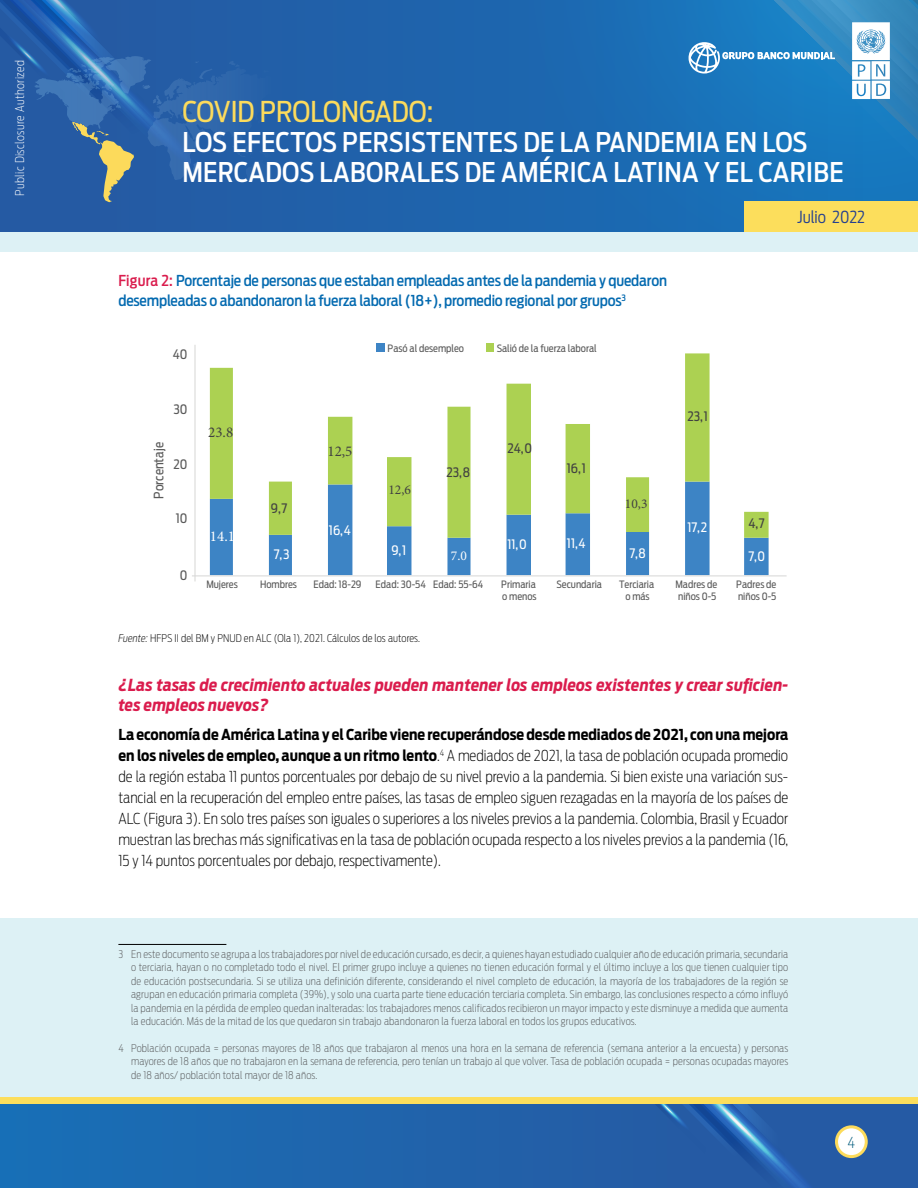
<style>
.page{position:relative;width:918px;height:1188px;background:#fff}
.page>*{position:absolute;margin:0;border:0;box-sizing:border-box;transform-origin:0 0}
.t1{font:28.5px "Antenna Cond";color:#fcdb5c}
.t2{font:500 27px/30px "Antenna Cond";letter-spacing:.01em;color:#fff}
.t3{font:italic 700 16.5px/19.5px "Antenna Cond";letter-spacing:.01em;color:#da1c4d}
.t4{font:300 16.5px "Antenna Cond";color:#25408f}
.t5{font:200 15px/21px "Antenna Cond";color:#000;text-align:justify}
.t6{font:500 15px/19.5px "Antenna Cond";letter-spacing:-.01em;color:#046ab0}
.t7{font:15px "Minion Pro";color:#414141}
.t8{font:15px "Minion Pro";color:#fff}
.t9{font:200 15px "Antenna Cond";color:#005a7c}
.t10{font:13.5px "Minion Pro";color:#414141}
.t11{font:13.5px "Minion Pro";color:#fff}
.t12{font:12.9px "Antenna Cond";color:#fff}
.t13{font:12.9px "Antenna Cond";color:#414141}
.t14{font:12.9px "Antenna Cond";color:#5a5a5a}
.t15{font:200 12px "Antenna Cond";letter-spacing:.03em;color:#fff}
.t16{font:200 10.5px/13.5px "Antenna Cond";letter-spacing:.015em;color:#58595b;text-align:justify}
.t17{font:200 10.5px "Antenna Cond";letter-spacing:.01em;color:#000}
.t18{font:10.05px/12.1px "Antenna Cond";color:#5a5a5a}
.s1{color:#da1c4d}
.s2{font-style:italic}
.s3{font-weight:700}
</style>
<div class="page">
<div style="left:0;top:1104px;width:918px;height:84px;background:linear-gradient(to bottom,#1e66ae,#1e66ae)"></div>
<div style="left:0;top:0;width:918px;height:233px;background:#2062ab"></div>
<svg style="left:0;top:202px;width:286px;height:31px"></svg>
<svg style="left:507px;top:0;width:237px;height:233px"></svg>
<svg style="left:0;top:0;width:254px;height:202px"></svg>
<div style="left:683px;top:0;width:235px;height:202px;background:#1a72b9"></div>
<div style="left:744px;top:201px;width:174px;height:32px;background:#fcde5c"></div>
<svg style="left:520px;top:1104px;width:350px;height:84px;background:#2c63a8"></svg>
<div style="left:0;top:1097px;width:918px;height:7px;background:#fcde5c"></div>
<svg style="left:689px;top:0;width:229px;height:199px;background:#2d84c2"></svg>
<div style="left:0;top:233px;width:918px;height:864px;background:#ddf1f5"></div>
<div style="left:0;top:253px;width:918px;height:665px;background:#fff"></div>
<hr style="left:118px;top:944px;width:108px;height:1px;background:#000">
<svg style="left:210px;top:538px;width:559px;height:37px"></svg>
<svg style="left:210px;top:353px;width:559px;height:185px"></svg>
<hr style="left:192px;top:575px;width:595px;height:1px;background:#d9d9d8">
<hr style="left:194px;top:345px;width:2px;height:236px;background:#d9d9d8">
<div style="left:376px;top:343px;width:9px;height:9px;background:#3d84c5"></div>
<div style="left:486px;top:343px;width:8px;height:9px;background:#acd152"></div>
<p class="t15" style="left:13px;top:196px;width:137px;rotate:-90deg">Public Disclosure Authorized</p>
<h1 class="t1" style="left:182px;top:95px;width:253px">COVID PROLONGADO:</h1>
<h2 class="t2" style="left:182px;top:127px;width:663px">LOS EFECTOS PERSISTENTES DE LA PANDEMIA EN LOS<br>MERCADOS LABORALES DE AMÉRICA LATINA Y EL CARIBE</h2>
<h3 class="t4" style="left:797px;top:207px;width:70px">Julio 2022</h3>
<h3 class="t6" style="left:118px;top:271px;width:550px"><span class="s1">Figura 2:</span> Porcentaje de personas que estaban empleadas antes de la pandemia y quedaron desempleadas o abandonaron la fuerza laboral (18+), promedio regional por grupos<sup>3</sup></h3>
<p class="t14" style="left:173px;top:347px;width:16px">40</p>
<p class="t14" style="left:173px;top:402px;width:16px">30</p>
<p class="t14" style="left:151px;top:499px;width:58px;rotate:-90deg">Porcentaje</p>
<p class="t14" style="left:173px;top:456px;width:16px">20</p>
<p class="t14" style="left:176px;top:511px;width:13px">10</p>
<p class="t14" style="left:180px;top:567px;width:9px">0</p>
<h3 class="t7" style="left:208px;top:423px;width:27px">23.8</h3>
<h3 class="t8" style="left:210px;top:526px;width:27px">14.1</h3>
<p class="t13" style="left:271px;top:501px;width:18px">9,7</p>
<p class="t12" style="left:274px;top:547px;width:17px">7,3</p>
<h3 class="t7" style="left:327px;top:441px;width:27px">12,5</h3>
<p class="t12" style="left:329px;top:522px;width:23px">16,4</p>
<p class="t18" style="left:388px;top:342px;width:78px">Pasó al desempleo</p>
<p class="t18" style="left:497px;top:342px;width:102px">Salió de la fuerza laboral</p>
<p class="t10" style="left:388px;top:481px;width:24px">12,6</p>
<p class="t13" style="left:447px;top:465px;width:25px">23,8</p>
<p class="t12" style="left:391px;top:543px;width:16px">9,1</p>
<p class="t11" style="left:451px;top:547px;width:18px">7.0</p>
<p class="t13" style="left:507px;top:440px;width:26px">24,0</p>
<p class="t13" style="left:567px;top:461px;width:20px">16,1</p>
<p class="t12" style="left:507px;top:537px;width:21px">11,0</p>
<p class="t12" style="left:567px;top:535px;width:20px">11,4</p>
<p class="t10" style="left:625px;top:495px;width:24px">10,3</p>
<p class="t12" style="left:629px;top:546px;width:18px">7,8</p>
<p class="t13" style="left:687px;top:409px;width:22px">23,1</p>
<p class="t12" style="left:687px;top:520px;width:21px">17,2</p>
<p class="t13" style="left:748px;top:515px;width:18px">4,7</p>
<p class="t12" style="left:748px;top:548px;width:18px">7,0</p>
<p class="t18" style="left:206px;top:578px;width:33px">Mujeres</p>
<p class="t18" style="left:260px;top:578px;width:38px">Hombres</p>
<p class="t18" style="left:313px;top:578px;width:50px">Edad: 18-29</p>
<p class="t18" style="left:376px;top:578px;width:109px">Edad: 30-54 Edad: 55-64</p>
<p class="t18" style="left:501px;top:578px;width:37px">Primaria o menos</p>
<p class="t18" style="left:556px;top:578px;width:47px">Secundaria</p>
<p class="t18" style="left:619px;top:578px;width:37px;text-align:center">Terciaria o más</p>
<p class="t18" style="left:675px;top:578px;width:43px">Madres de niños 0-5</p>
<p class="t18" style="left:736px;top:578px;width:42px">Padres de niños 0-5</p>
<p class="t17" style="left:118px;top:632px;width:303px"><span class="s2">Fuente:</span> HFPS II del BM y PNUD en ALC (Ola 1), 2021. Cálculos de los autores.</p>
<h3 class="t3" style="left:118px;top:676px;width:671px">¿Las tasas de crecimiento actuales pueden mantener los empleos existentes y crear suficien&shy;tes empleos nuevos?</h3>
<p class="t5" style="left:118px;top:724px;width:671px"><span class="s3">La economía de América Latina y el Caribe viene recuperándose desde mediados de 2021, con una mejora en los niveles de empleo, aunque a un ritmo lento</span>.<sup>4</sup> A mediados de 2021, la tasa de población ocupada promedio de la región estaba 11 puntos porcentuales por debajo de su nivel previo a la pandemia. Si bien existe una variación sus&shy;tancial en la recuperación del empleo entre países, las tasas de empleo siguen rezagadas en la mayoría de los países de ALC (Figura 3). En solo tres países son iguales o superiores a los niveles previos a la pandemia. Colombia, Brasil y Ecuador muestran las brechas más significativas en la tasa de población ocupada respecto a los niveles previos a la pandemia (16, 15 y 14 puntos porcentuales por debajo, respectivamente).</p>
<p class="t16" style="left:131px;top:947px;width:659px;text-indent:-13px">3 En este documento se agrupa a los trabajadores por nivel de educación cursado, es decir, a quienes hayan estudiado cualquier año de educación primaria, secundaria o terciaria, hayan o no completado todo el nivel. El primer grupo incluye a quienes no tienen educación formal y el último incluye a los que tienen cualquier tipo de educación postsecundaria. Si se utiliza una definición diferente, considerando el nivel completo de educación, la mayoría de los trabajadores de la región se agrupan en educación primaria completa (39%), y solo una cuarta parte tiene educación terciaria completa. Sin embargo, las conclusiones respecto a cómo influyó la pandemia en la pérdida de empleo quedan inalteradas: los trabajadores menos calificados recibieron un mayor impacto y este disminuye a medida que aumenta la educación. Más de la mitad de los que quedaron sin trabajo abandonaron la fuerza laboral en todos los grupos educativos.</p>
<p class="t16" style="left:131px;top:1041px;width:659px;text-indent:-13px">4 Población ocupada = personas mayores de 18 años que trabajaron al menos una hora en la semana de referencia (semana anterior a la encuesta) y personas mayores de 18 años que no trabajaron en la semana de referencia, pero tenían un trabajo al que volver. Tasa de población ocupada = personas ocupadas mayores de 18 años/ población total mayor de 18 años.</p>
<h3 class="t9" style="left:848px;top:1134px;width:9px">4</h3>
</div>
